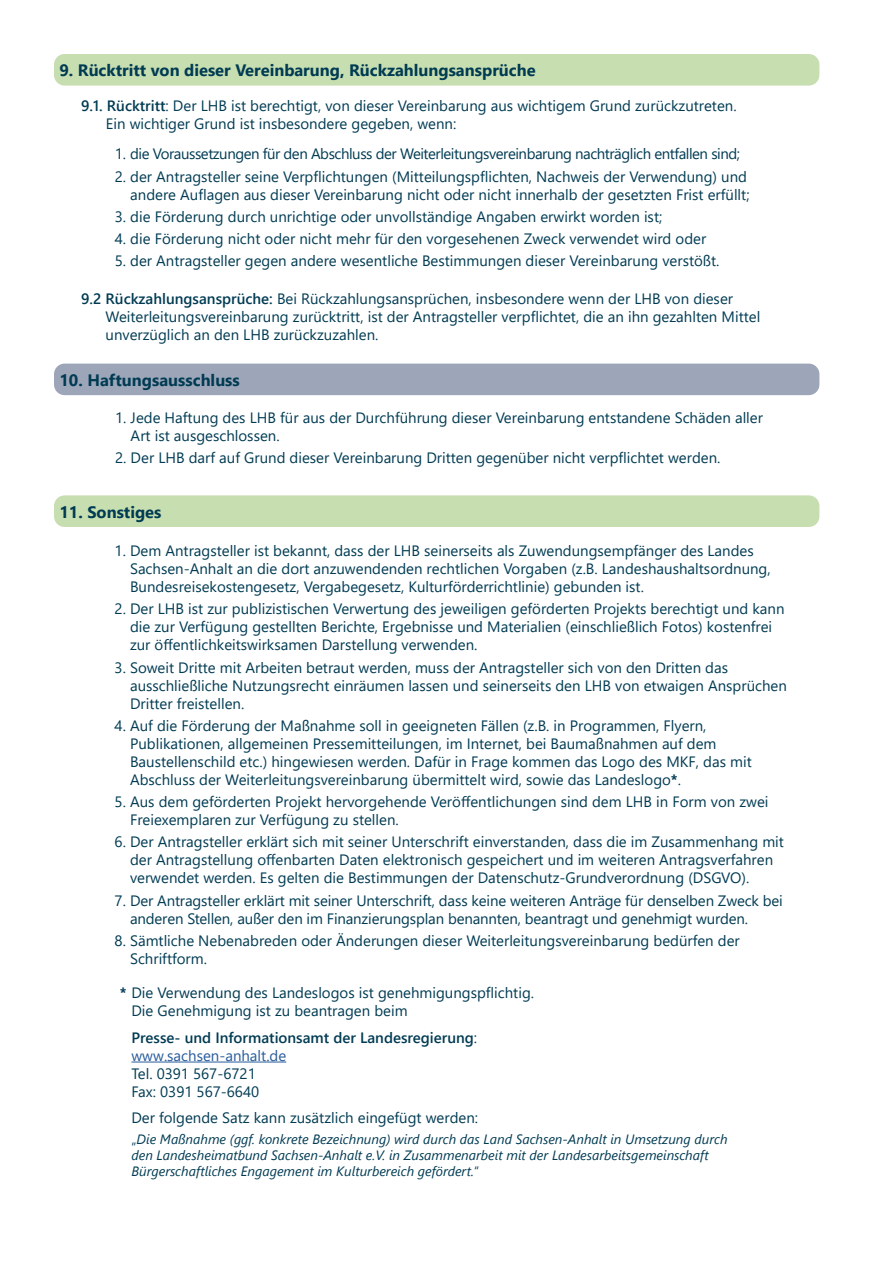
<style>
.page{position:relative;width:893px;height:1263px;background:#fff}
.page>*{position:absolute;margin:0;border:0;box-sizing:border-box;transform-origin:0 0}
.t1{font:700 16.5px "Segoe UI";color:#003b53}
.t2{font:15px/18px "Segoe UI";color:#003b53}
.t3{font:15px "Segoe UI";letter-spacing:-.03em;color:#003b53}
.t4{font:600 15px/18px "Segoe UI";color:#003b53}
.t5{font:italic 13.5px/16.2px "Segoe UI";color:#003b53}
.s1{font-weight:600}
.s2{font-weight:700}
.s3{font-weight:400}
.s4{font-weight:400;color:#275b9b}
.s5{font-style:normal}
</style>
<div class="page">
<div style="left:54px;top:54px;width:765px;height:32px;background:#c7deb0;border-radius:11px"></div>
<div style="left:54px;top:364px;width:765px;height:31px;background:#9da6b8;border-radius:11px"></div>
<hr style="left:131px;top:1061px;width:155px;height:1px;background:#275b9b">
<div style="left:54px;top:495px;width:765px;height:32px;background:#c7deb0;border-radius:11px"></div>
<p class="t1" style="left:59px;top:55px;width:478px">9. Rücktritt von dieser Vereinbarung, Rückzahlungsansprüche</p>
<p class="t2" style="left:106px;top:95px;width:632px;text-indent:-25px"><span class="s1">9.1. Rücktritt</span>: Der LHB ist berechtigt, von dieser Vereinbarung aus wichtigem Grund zurückzutreten.<br>Ein wichtiger Grund ist insbesondere gegeben, wenn:</p>
<p class="t3" style="left:115px;top:140px;width:627px">1. die Voraussetzungen für den Abschluss der Weiterleitungsvereinbarung nachträglich entfallen sind;</p>
<p class="t2" style="left:115px;top:166px;width:636px;text-align:right">2. der Antragsteller seine Verpflichtungen (Mitteilungspflichten, Nachweis der Verwendung) und andere Auflagen aus dieser Vereinbarung nicht oder nicht innerhalb der gesetzten Frist erfüllt;</p>
<p class="t2" style="left:115px;top:206px;width:549px">3. die Förderung durch unrichtige oder unvollständige Angaben erwirkt worden ist;</p>
<p class="t2" style="left:115px;top:229px;width:593px">4. die Förderung nicht oder nicht mehr für den vorgesehenen Zweck verwendet wird oder</p>
<p class="t2" style="left:115px;top:251px;width:606px">5. der Antragsteller gegen andere wesentliche Bestimmungen dieser Vereinbarung verstößt.</p>
<p class="t2" style="left:106px;top:289px;width:656px;text-indent:-24px"><span class="s1">9.2 Rückzahlungsansprüche:</span> Bei Rückzahlungsansprüchen, insbesondere wenn der LHB von dieser<br>Weiterleitungsvereinbarung zurücktritt, ist der Antragsteller verpflichtet, die an ihn gezahlten Mittel unverzüglich an den LHB zurückzuzahlen.</p>
<p class="t1" style="left:59px;top:364px;width:182px">10. Haftungsausschluss</p>
<p class="t2" style="left:131px;top:407px;width:634px;text-indent:-15px">1. Jede Haftung des LHB für aus der Durchführung dieser Vereinbarung entstandene Schäden aller<br>Art ist ausgeschlossen.</p>
<p class="t2" style="left:115px;top:447px;width:607px">2. Der LHB darf auf Grund dieser Vereinbarung Dritten gegenüber nicht verpflichtet werden.</p>
<p class="t1" style="left:59px;top:496px;width:104px">11. Sonstiges</p>
<p class="t2" style="left:130px;top:540px;width:642px;text-indent:-15px">1. Dem Antragsteller ist bekannt, dass der LHB seinerseits als Zuwendungsempfänger des Landes<br>Sachsen-Anhalt an die dort anzuwendenden rechtlichen Vorgaben (z.B. Landeshaushaltsordnung,<br>Bundesreisekostengesetz, Vergabegesetz, Kulturförderrichtlinie) gebunden ist.</p>
<p class="t2" style="left:130px;top:599px;width:656px;text-indent:-15px">2. Der LHB ist zur publizistischen Verwertung des jeweiligen geförderten Projekts berechtigt und kann die zur Verfügung gestellten Berichte, Ergebnisse und Materialien (einschließlich Fotos) kostenfrei zur öffentlichkeitswirksamen Darstellung verwenden.</p>
<p class="t2" style="left:130px;top:657px;width:658px;text-indent:-15px">3. Soweit Dritte mit Arbeiten betraut werden, muss der Antragsteller sich von den Dritten das ausschließliche Nutzungsrecht einräumen lassen und seinerseits den LHB von etwaigen Ansprüchen<br>Dritter freistellen.</p>
<p class="t2" style="left:130px;top:715px;width:623px;text-indent:-15px">4. Auf die Förderung der Maßnahme soll in geeigneten Fällen (z.B. in Programmen, Flyern, Publikationen, allgemeinen Pressemitteilungen, im Internet, bei Baumaßnahmen auf dem Baustellenschild etc.) hingewiesen werden. Dafür in Frage kommen das Logo des MKF, das mit Abschluss der Weiterleitungsvereinbarung übermittelt wird, sowie das Landeslogo<span class="s2">*</span>.</p>
<p class="t2" style="left:130px;top:791px;width:640px;text-indent:-15px">5. Aus dem geförderten Projekt hervorgehende Veröffentlichungen sind dem LHB in Form von zwei<br>Freiexemplaren zur Verfügung zu stellen.</p>
<p class="t2" style="left:130px;top:832px;width:655px;text-indent:-15px">6. Der Antragsteller erklärt sich mit seiner Unterschrift einverstanden, dass die im Zusammenhang mit der Antragstellung offenbarten Daten elektronisch gespeichert und im weiteren Antragsverfahren verwendet werden. Es gelten die Bestimmungen der Datenschutz-Grundverordnung (DSGVO).</p>
<p class="t2" style="left:130px;top:890px;width:654px;text-indent:-15px">7. Der Antragsteller erklärt mit seiner Unterschrift, dass keine weiteren Anträge für denselben Zweck bei anderen Stellen, außer den im Finanzierungsplan benannten, beantragt und genehmigt wurden.</p>
<p class="t2" style="left:130px;top:930px;width:611px;text-indent:-15px">8. Sämtliche Nebenabreden oder Änderungen dieser Weiterleitungsvereinbarung bedürfen der<br>Schriftform.</p>
<p class="t2" style="left:131px;top:982px;width:404px;text-indent:-11px"><span class="s2">*</span> Die Verwendung des Landeslogos ist genehmigungspflichtig.<br>Die Genehmigung ist zu beantragen beim</p>
<p class="t4" style="left:131px;top:1027px;width:347px">Presse- und Informationsamt der Landesregierung<span class="s3">: </span><span class="s4">www.sachsen-anhalt.de</span></p>
<p class="t2" style="left:131px;top:1063px;width:129px">Tel. 0391 567-6721<br>Fax: 0391 567-6640</p>
<p class="t2" style="left:131px;top:1107px;width:348px">Der folgende Satz kann zusätzlich eingefügt werden:</p>
<p class="t5" style="left:131px;top:1128px;width:598px"><span class="s5">„</span>Die Maßnahme (ggf. konkrete Bezeichnung) wird durch das Land Sachsen-Anhalt in Umsetzung durch den Landesheimatbund Sachsen-Anhalt e.V. in Zusammenarbeit mit der Landesarbeitsgemeinschaft<br>Bürgerschaftliches Engagement im Kulturbereich gefördert.<span class="s5">“</span></p>
</div>
